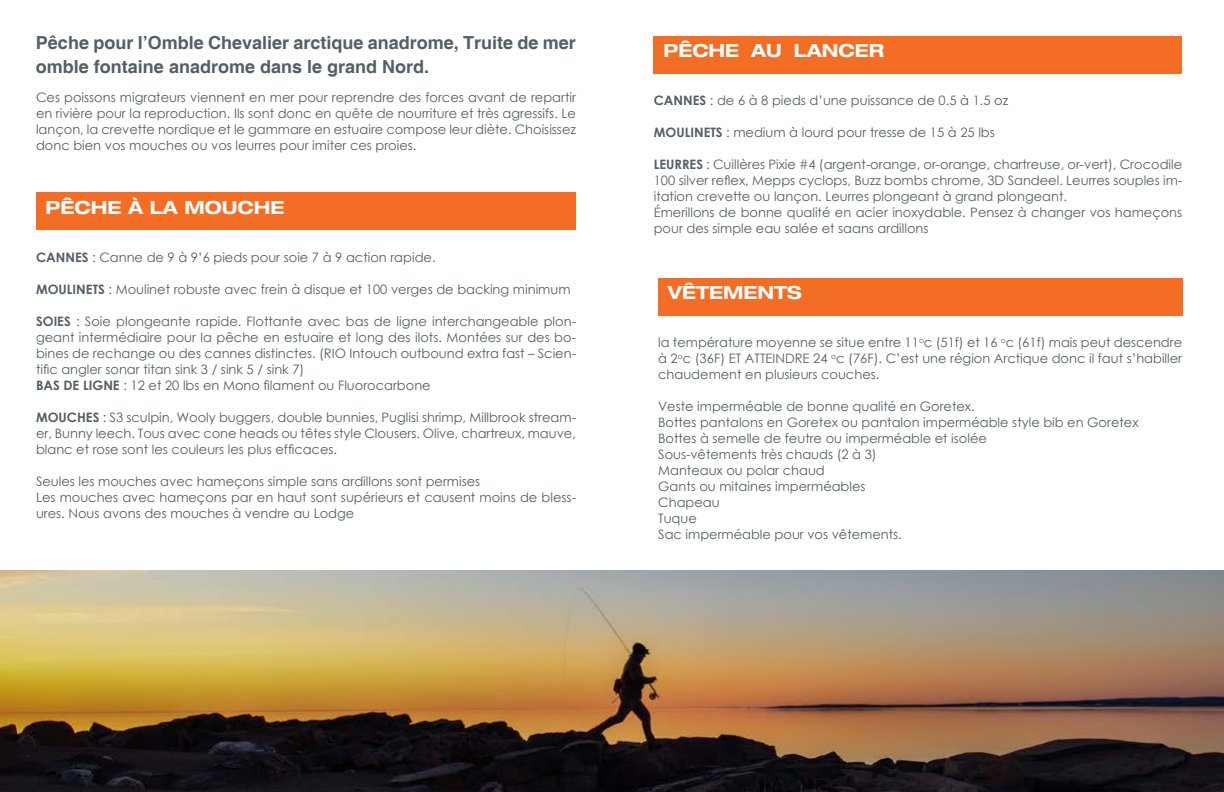
<style>
.page{position:relative;width:1224px;height:792px;background:#fff}
.page>*{position:absolute;margin:0;border:0;box-sizing:border-box;transform-origin:0 0}
.t1{font:700 18px/24px "Helvetica";color:#535e66}
.t2{font:700 expanded 18px "Helvetica 73";color:#fff}
.t3{font:13px/16px "Century Gothic";color:#535e66}
.s1{font-weight:700}
</style>
<div class="page">
<div style="left:654px;top:36px;width:528px;height:38px;background:#f36e24"></div>
<div style="left:658px;top:278px;width:524px;height:38px;background:#f36e24"></div>
<div style="left:36px;top:193px;width:540px;height:37px;background:#f36e24"></div>
<img style="left:0;top:571px;width:1224px;height:221px">
<h1 class="t1" style="left:36px;top:32px;width:541px">Pêche pour l’Omble Chevalier arctique anadrome, Truite de mer omble fontaine anadrome dans le grand Nord.</h1>
<p class="t3" style="left:36px;top:89px;width:542px;text-align:justify">Ces poissons migrateurs viennent en mer pour reprendre des forces avant de repartir en rivière pour la reproduction. Ils sont donc en quête de nourriture et très agressifs. Le lançon, la crevette nordique et le gammare en estuaire compose leur diète. Choisissez donc bien vos mouches ou vos leurres pour imiter ces proies.</p>
<h1 class="t2" style="left:46px;top:196px;width:240px">PÊCHE À LA MOUCHE</h1>
<p class="t3" style="left:36px;top:249px;width:401px"><span class="s1">CANNES</span> : Canne de 9 à 9’6 pieds pour soie 7 à 9 action rapide.</p>
<p class="t3" style="left:36px;top:281px;width:536px"><span class="s1">MOULINETS</span> : Moulinet robuste avec frein à disque et 100 verges de backing minimum</p>
<p class="t3" style="left:36px;top:313px;width:542px"><span class="s1">SOIES</span> : Soie plongeante rapide. Flottante avec bas de ligne interchangeable plon&shy;geant intermédiaire pour la pêche en estuaire et long des ilots. Montées sur des bo&shy;bines de rechange ou des cannes distinctes. (RIO Intouch outbound extra fast – Scien&shy;tific angler sonar titan sink 3 / sink 5 / sink 7)<br><span class="s1">BAS DE LIGNE</span> : 12 et 20 lbs en Mono filament ou Fluorocarbone</p>
<p class="t3" style="left:36px;top:409px;width:541px;text-align:justify"><span class="s1">MOUCHES</span> : S3 sculpin, Wooly buggers, double bunnies, Puglisi shrimp, Millbrook stream&shy;er, Bunny leech. Tous avec cone heads ou têtes style Clousers. Olive, chartreux, mauve, blanc et rose sont les couleurs les plus efficaces.</p>
<p class="t3" style="left:36px;top:473px;width:541px">Seules les mouches avec hameçons simple sans ardillons sont permises<br>Les mouches avec hameçons par en haut sont supérieurs et causent moins de bless&shy;ures. Nous avons des mouches à vendre au Lodge</p>
<h1 class="t2" style="left:663px;top:39px;width:222px">PÊCHE AU LANCER</h1>
<p class="t3" style="left:654px;top:92px;width:356px"><span class="s1">CANNES</span> : de 6 à 8 pieds d’une puissance de 0.5 à 1.5 oz</p>
<p class="t3" style="left:654px;top:124px;width:343px"><span class="s1">MOULINETS</span> : medium à lourd pour tresse de 15 à 25 lbs</p>
<p class="t3" style="left:654px;top:156px;width:530px"><span class="s1">LEURRES</span> : Cuillères Pixie #4 (argent-orange, or-orange, chartreuse, or-vert), Crocodile 100 silver reflex, Mepps cyclops, Buzz bombs chrome, 3D Sandeel. Leurres souples im&shy;itation crevette ou lançon. Leurres plongeant à grand plongeant.<br>Émerillons de bonne qualité en acier inoxydable. Pensez à changer vos hameçons pour des simple eau salée et saans ardillons</p>
<h1 class="t2" style="left:668px;top:282px;width:136px">VÊTEMENTS</h1>
<p class="t3" style="left:658px;top:334px;width:526px;text-align:justify">la température moyenne se situe entre 11<sup>o</sup>c (51f) et 16 <sup>o</sup>c (61f) mais peut descendre à 2<sup>o</sup>c (36F) ET ATTEINDRE 24 <sup>o</sup>c (76F). C’est une région Arctique donc il faut s’habiller chaudement en plusieurs couches.</p>
<p class="t3" style="left:658px;top:398px;width:482px">Veste imperméable de bonne qualité en Goretex.<br>Bottes pantalons en Goretex ou pantalon imperméable style bib en Goretex Bottes à semelle de feutre ou imperméable et isolée<br>Sous-vêtements très chauds (2 à 3)<br>Manteaux ou polar chaud<br>Gants ou mitaines imperméables<br>Chapeau<br>Tuque<br>Sac imperméable pour vos vêtements.</p>
</div>
